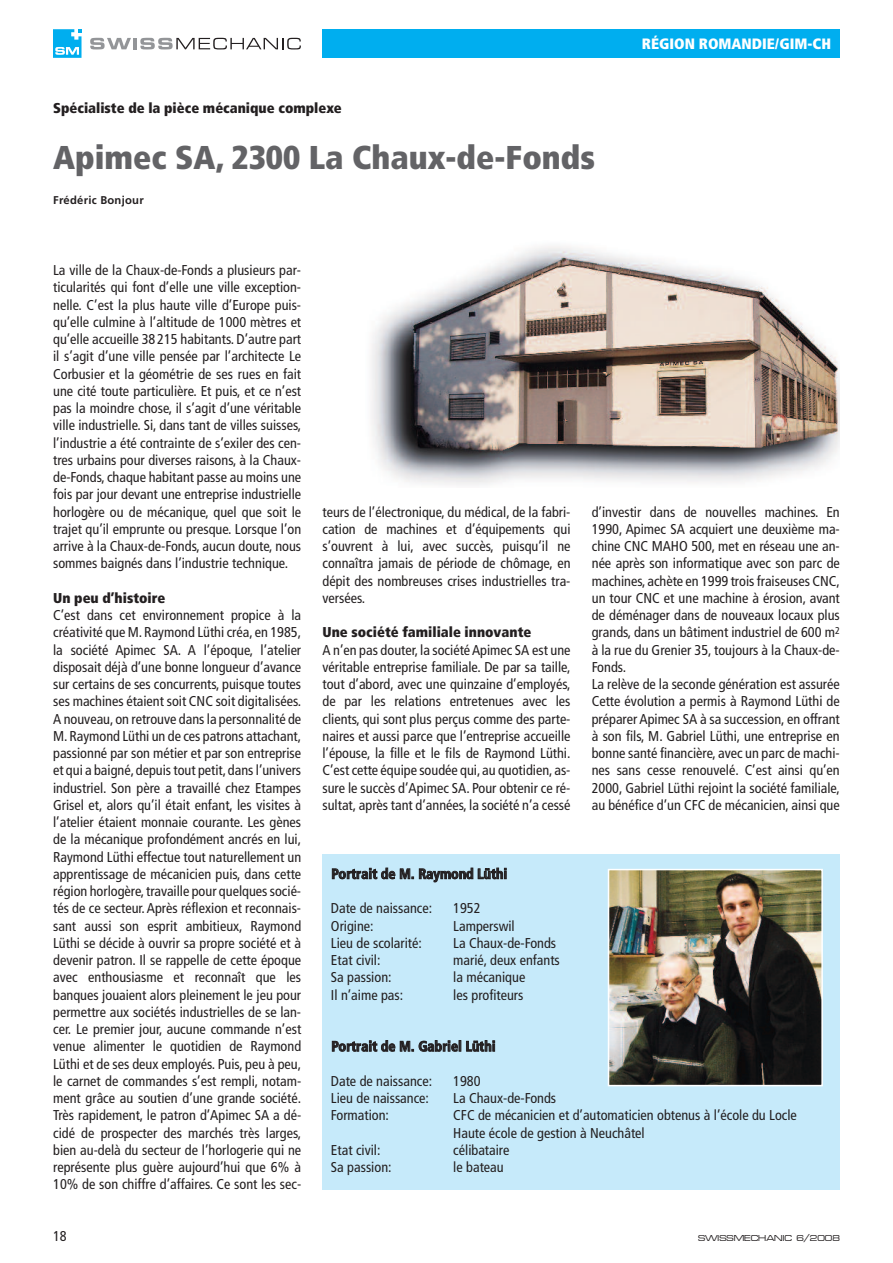
<style>
.page{position:relative;width:893px;height:1263px;background:#fff}
.page>*{position:absolute;margin:0;border:0;box-sizing:border-box;transform-origin:0 0}
.t1{font:900 condensed 33px "Frutiger";color:#636366}
.t2{font:900 condensed 15px "Frutiger";color:#fff}
.t3{font:condensed 14.25px/17.2px "Frutiger";color:#231f20;text-align:justify}
.t4{font:900 condensed 14.25px "Frutiger";color:#231f20}
.t5{font:700 condensed 14.25px "Frutiger";color:#231f20}
.t6{font:700 11.25px "Frutiger";letter-spacing:.02em;color:#231f20}
.t7{font:9px "Microgramma D Medi Exte";color:#231f20}
</style>
<div class="page">
<div style="left:322px;top:29px;width:518px;height:28px;background:#00aeef"></div>
<svg style="left:90px;top:38px;width:41px;height:11px"></svg>
<hr style="left:133px;top:38px;width:4px;height:11px;background:#939598">
<svg style="left:140px;top:38px;width:161px;height:11px"></svg>
<svg style="left:53px;top:29px;width:29px;height:28px"></svg>
<div style="left:322px;top:854px;width:518px;height:336px;background:#c6eafa"></div>
<img style="left:611px;top:872px;width:209px;height:211px">
<div style="left:608px;top:869px;width:215px;height:217px;border:2px solid #fff"></div>
<img style="left:371px;top:246px;width:469px;height:239px">
<p class="t4" style="left:53px;top:103px;width:290px">Spécialiste de la pièce mécanique complexe</p>
<h1 class="t1" style="left:53px;top:145px;width:543px">Apimec SA, 2300 La Chaux-de-Fonds</h1>
<p class="t6" style="left:53px;top:196px;width:92px">Frédéric Bonjour</p>
<p class="t2" style="left:642px;top:38px;width:191px">RÉGION ROMANDIE/GIM-CH</p>
<p class="t3" style="left:53px;top:263px;width:250px">La ville de la Chaux-de-Fonds a plusieurs par&shy;ticularités qui font d’elle une ville exception&shy;nelle. C’est la plus haute ville d’Europe puis&shy;qu’elle culmine à l’altitude de 1000 mètres et qu’elle accueille 38215 habitants. D’autre part il s’agit d’une ville pensée par l’architecte Le Corbusier et la géométrie de ses rues en fait une cité toute particulière. Et puis, et ce n’est pas la moindre chose, il s’agit d’une véritable ville industrielle. Si, dans tant de villes suisses, l’industrie a été contrainte de s’exiler des cen&shy;tres urbains pour diverses raisons, à la Chaux&shy;de-Fonds,chaque habitant passe au moins une fois par jour devant une entreprise industrielle horlogère ou de mécanique, quel que soit le trajet qu’il emprunte ou presque. Lorsque l’on arrive à la Chaux-de-Fonds, aucun doute, nous sommes baignés dans l’industrie technique.</p>
<p class="t4" style="left:53px;top:592px;width:114px">Un peu d’histoire</p>
<p class="t3" style="left:53px;top:608px;width:250px">C’est dans cet environnement propice à la créativité que M. Raymond Lüthi créa, en 1985, la société Apimec SA. A l’époque, l’atelier disposait déjà d’une bonne longueur d’avance sur certains de ses concurrents, puisque toutes ses machines étaient soit CNC soit digitalisées.<br>A nouveau, on retrouve dans la personnalité de M.Raymond Lüthi un de ces patrons attachant, passionné par son métier et par son entreprise et qui a baigné, depuis tout petit, dans l’univers industriel. Son père a travaillé chez Etampes Grisel et, alors qu’il était enfant, les visites à l’atelier étaient monnaie courante. Les gènes de la mécanique profondément ancrés en lui, Raymond Lüthi effectue tout naturellement un apprentissage de mécanicien puis, dans cette région horlogère,travaille pour quelques socié&shy;tés de ce secteur.Après réflexion et reconnais&shy;sant aussi son esprit ambitieux, Raymond Lüthi se décide à ouvrir sa propre société et à devenir patron. Il se rappelle de cette époque avec enthousiasme et reconnaît que les banques jouaient alors pleinement le jeu pour permettre aux sociétés industrielles de se lan&shy;cer. Le premier jour, aucune commande n’est venue alimenter le quotidien de Raymond Lüthi et de ses deux employés. Puis, peu à peu, le carnet de commandes s’est rempli, notam&shy;ment grâce au soutien d’une grande société.<br>Très rapidement, le patron d’Apimec SA a dé&shy;cidé de prospecter des marchés très larges, bien au-delà du secteur de l’horlogerie qui ne représente plus guère aujourd’hui que 6% à 10% de son chiffre d’affaires. Ce sont les sec-</p>
<p class="t3" style="left:322px;top:504px;width:250px">teurs de l’électronique, du médical, de la fabri&shy;cation de machines et d’équipements qui s’ouvrent à lui, avec succès, puisqu’il ne connaîtra jamais de période de chômage, en dépit des nombreuses crises industrielles tra&shy;versées.</p>
<p class="t4" style="left:322px;top:627px;width:210px">Une société familiale innovante</p>
<p class="t3" style="left:322px;top:642px;width:250px">A n’en pas douter, la sociétéApimec SA est une véritable entreprise familiale. De par sa taille, tout d’abord, avec une quinzaine d’employés, de par les relations entretenues avec les clients, qui sont plus perçus comme des parte&shy;naires et aussi parce que l’entreprise accueille l’épouse, la fille et le fils de Raymond Lüthi.<br>C’est cette équipe soudée qui, au quotidien, as&shy;sure le succès d’Apimec SA. Pour obtenir ce ré&shy;sultat, après tant d’années, la société n’a cessé</p>
<p class="t3" style="left:592px;top:504px;width:250px;text-align:left">d’investir dans de nouvelles machines. En 1990, Apimec SA acquiert une deuxième ma&shy;chine CNC MAHO 500, met en réseau une an&shy;née après son informatique avec son parc de machines, achète en 1999 trois fraiseuses CNC, un tour CNC et une machine à érosion, avant de déménager dans de nouveaux locaux plus grands, dans un bâtiment industriel de 600 m<sup>2 </sup>à la rue du Grenier 35, toujours à la Chaux-de-Fonds.<br>La relève de la seconde génération est assurée Cette évolution a permis à Raymond Lüthi de préparer Apimec SA à sa succession, en offrant à son fils, M. Gabriel Lüthi, une entreprise en bonne santé financière, avec un parc de machi&shy;nes sans cesse renouvelé. C’est ainsi qu’en 2000, Gabriel Lüthi rejoint la société familiale, au bénéfice d’un CFC de mécanicien, ainsi que</p>
<p class="t5" style="left:331px;top:868px;width:177px">Portrait de M. Raymond Lüthi</p>
<p class="t3" style="left:331px;top:901px;width:103px">Date de naissance:</p>
<p class="t3" style="left:453px;top:901px;width:29px">1952</p>
<p class="t3" style="left:331px;top:918px;width:44px">Origine:</p>
<p class="t3" style="left:453px;top:918px;width:63px">Lamperswil</p>
<p class="t3" style="left:331px;top:935px;width:92px">Lieu de scolarité:</p>
<p class="t3" style="left:453px;top:935px;width:104px">La Chaux-de-Fonds</p>
<p class="t3" style="left:331px;top:953px;width:51px">Etat civil:</p>
<p class="t3" style="left:453px;top:953px;width:108px">marié, deux enfants</p>
<p class="t3" style="left:331px;top:970px;width:62px">Sa passion:</p>
<p class="t3" style="left:453px;top:970px;width:74px">la mécanique</p>
<p class="t3" style="left:331px;top:987px;width:74px">Il n’aime pas:</p>
<p class="t3" style="left:453px;top:987px;width:72px">les profiteurs</p>
<p class="t5" style="left:331px;top:1040px;width:166px">Portrait de M. Gabriel Lüthi</p>
<p class="t3" style="left:331px;top:1073px;width:103px">Date de naissance:</p>
<p class="t3" style="left:453px;top:1073px;width:29px">1980</p>
<p class="t3" style="left:331px;top:1091px;width:100px">Lieu de naissance:</p>
<p class="t3" style="left:453px;top:1091px;width:104px">La Chaux-de-Fonds</p>
<p class="t3" style="left:331px;top:1108px;width:60px">Formation:</p>
<p class="t3" style="left:453px;top:1108px;width:345px">CFC de mécanicien et d’automaticien obtenus à l’école du Locle<br>Haute école de gestion à Neuchâtel</p>
<p class="t3" style="left:331px;top:1142px;width:51px">Etat civil:</p>
<p class="t3" style="left:453px;top:1142px;width:58px">célibataire</p>
<p class="t3" style="left:331px;top:1160px;width:62px">Sa passion:</p>
<p class="t3" style="left:453px;top:1160px;width:52px">le bateau</p>
<p class="t3" style="left:53px;top:1229px;width:15px">18</p>
<p class="t7" style="left:698px;top:1233px;width:143px">SWISSMECHANIC 6/2008</p>
</div>
